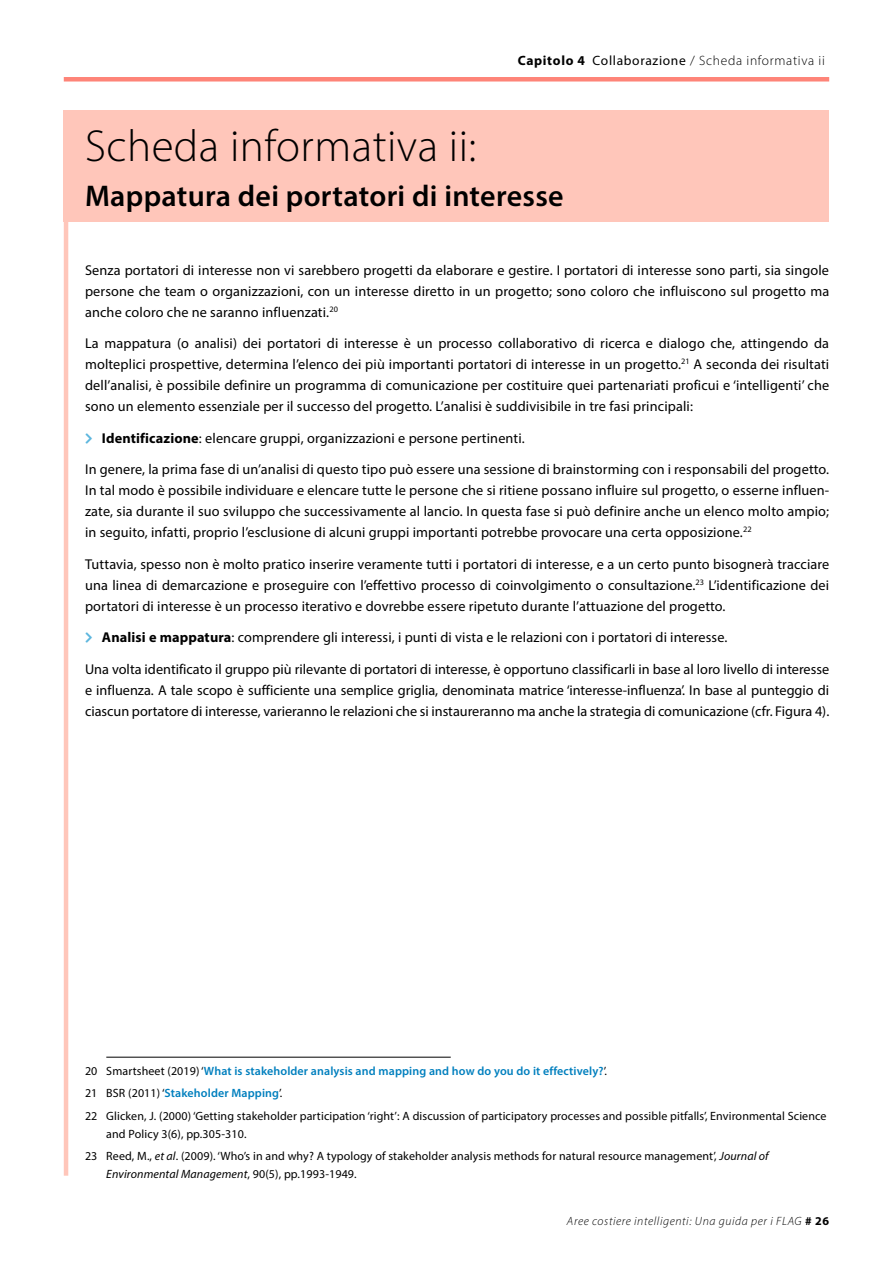
<style>
.page{position:relative;width:893px;height:1263px;background:#fff}
.page>*{position:absolute;margin:0;border:0;box-sizing:border-box;transform-origin:0 0}
.Factsheet{font:300 45px "Myriad Pro";letter-spacing:.01em;color:#000}
.Factsheet-2{font:600 30px "Myriad Pro";letter-spacing:.01em;color:#000}
._1-Myriad_Pro-body{font:14.25px/21px "Myriad Pro";letter-spacing:.01em;color:#000;text-align:justify}
.t1{font:300 13.5px "Myriad Pro";letter-spacing:.05em;color:#000}
.Notes{font:12px/18px "Myriad Pro";letter-spacing:.01em;color:#000}
.Notes-2{font:600 12px "Myriad Pro";letter-spacing:.01em;color:#007fbe}
.t2{font:italic 300 12px "Myriad Pro";letter-spacing:.05em;color:#000}
.s1{font-weight:700}
.s2{font-weight:400}
.s3{font-weight:400;color:#000}
.s4{font-style:italic}
.s5{font-weight:700;font-style:normal}
</style>
<div class="page">
<div style="left:64px;top:77px;width:765px;height:5px;background:#fe8478"></div>
<hr style="left:64px;top:128px;width:4px;height:1048px;background:#ffc6ba">
<div style="left:64px;top:111px;width:765px;height:111px;background:#ffc6ba"></div>
<hr style="left:106px;top:1057px;width:345px;height:1px;background:#000">
<p class="t1" style="left:518px;top:52px;width:309px"><span class="s1">Capitolo 4</span> <span class="s2">Collaborazione</span> / Scheda informativa ii</p>
<p class="Factsheet" style="left:85px;top:119px;width:393px">Scheda informativa ii:</p>
<p class="Factsheet-2" style="left:85px;top:177px;width:480px">Mappatura dei portatori di interesse</p>
<p class="_1-Myriad_Pro-body" style="left:85px;top:259px;width:746px">Senza portatori di interesse non vi sarebbero progetti da elaborare e gestire. I portatori di interesse sono parti, sia singole persone che team o organizzazioni, con un interesse diretto in un progetto; sono coloro che influiscono sul progetto ma anche coloro che ne saranno influenzati.<sup>20</sup></p>
<p class="_1-Myriad_Pro-body" style="left:85px;top:332px;width:746px">La mappatura (o analisi) dei portatori di interesse è un processo collaborativo di ricerca e dialogo che, attingendo da molteplici prospettive, determina l’elenco dei più importanti portatori di interesse in un progetto.<sup>21</sup> A seconda dei risultati dell’analisi, è possibile definire un programma di comunicazione per costituire quei partenariati proficui e ‘intelligenti’ che sono un elemento essenziale per il successo del progetto. L’analisi è suddivisibile in tre fasi principali:</p>
<p class="_1-Myriad_Pro-body" style="left:102px;top:427px;width:424px"><span class="s1">Identificazione</span>: elencare gruppi, organizzazioni e persone pertinenti.</p>
<p class="_1-Myriad_Pro-body" style="left:85px;top:458px;width:746px">In genere, la prima fase di un’analisi di questo tipo può essere una sessione di brainstorming con i responsabili del progetto.<br>In tal modo è possibile individuare e elencare tutte le persone che si ritiene possano influire sul progetto, o esserne influen&shy;zate, sia durante il suo sviluppo che successivamente al lancio. In questa fase si può definire anche un elenco molto ampio; in seguito, infatti, proprio l’esclusione di alcuni gruppi importanti potrebbe provocare una certa opposizione.<sup>22</sup></p>
<p class="_1-Myriad_Pro-body" style="left:85px;top:553px;width:746px">Tuttavia, spesso non è molto pratico inserire veramente tutti i portatori di interesse, e a un certo punto bisognerà tracciare una linea di demarcazione e proseguire con l’effettivo processo di coinvolgimento o consultazione.<sup>23</sup> L’identificazione dei portatori di interesse è un processo iterativo e dovrebbe essere ripetuto durante l’attuazione del progetto.</p>
<p class="_1-Myriad_Pro-body" style="left:102px;top:626px;width:627px"><span class="s1">Analisi e mappatura</span>: comprendere gli interessi, i punti di vista e le relazioni con i portatori di interesse.</p>
<p class="_1-Myriad_Pro-body" style="left:85px;top:658px;width:746px">Una volta identificato il gruppo più rilevante di portatori di interesse, è opportuno classificarli in base al loro livello di interesse e influenza. A tale scopo è sufficiente una semplice griglia, denominata matrice ‘interesse-influenza’. In base al punteggio di ciascun portatore di interesse, varieranno le relazioni che si instaureranno ma anche la strategia di comunicazione (cfr. Figura 4).</p>
<p class="Notes-2" style="left:85px;top:1063px;width:523px"><span class="s3">20 Smartsheet (2019) ‘</span>What is stakeholder analysis and mapping and how do you do it effectively?<span class="s3">’.</span></p>
<p class="Notes-2" style="left:85px;top:1086px;width:199px"><span class="s3">21 BSR (2011) ‘</span>Stakeholder Mapping<span class="s3">’.</span></p>
<p class="Notes" style="left:106px;top:1106px;width:722px;text-indent:-21px">22 Glicken, J. (2000) ‘Getting stakeholder participation ‘right’: A discussion of participatory processes and possible pitfalls’, Environmental Science and Policy 3(6), pp.305-310.</p>
<p class="Notes" style="left:106px;top:1147px;width:664px;text-indent:-21px">23 Reed, M., <span class="s4">et al</span>. (2009). ‘Who’s in and why? A typology of stakeholder analysis methods for natural resource management’, <span class="s4">Journal of<br>Environmental Management</span>, 90(5), pp.1993-1949.</p>
<p class="t2" style="left:567px;top:1214px;width:264px">Aree costiere intelligenti: Una guida per i FLAG <span class="s5"># 26</span></p>
</div>
